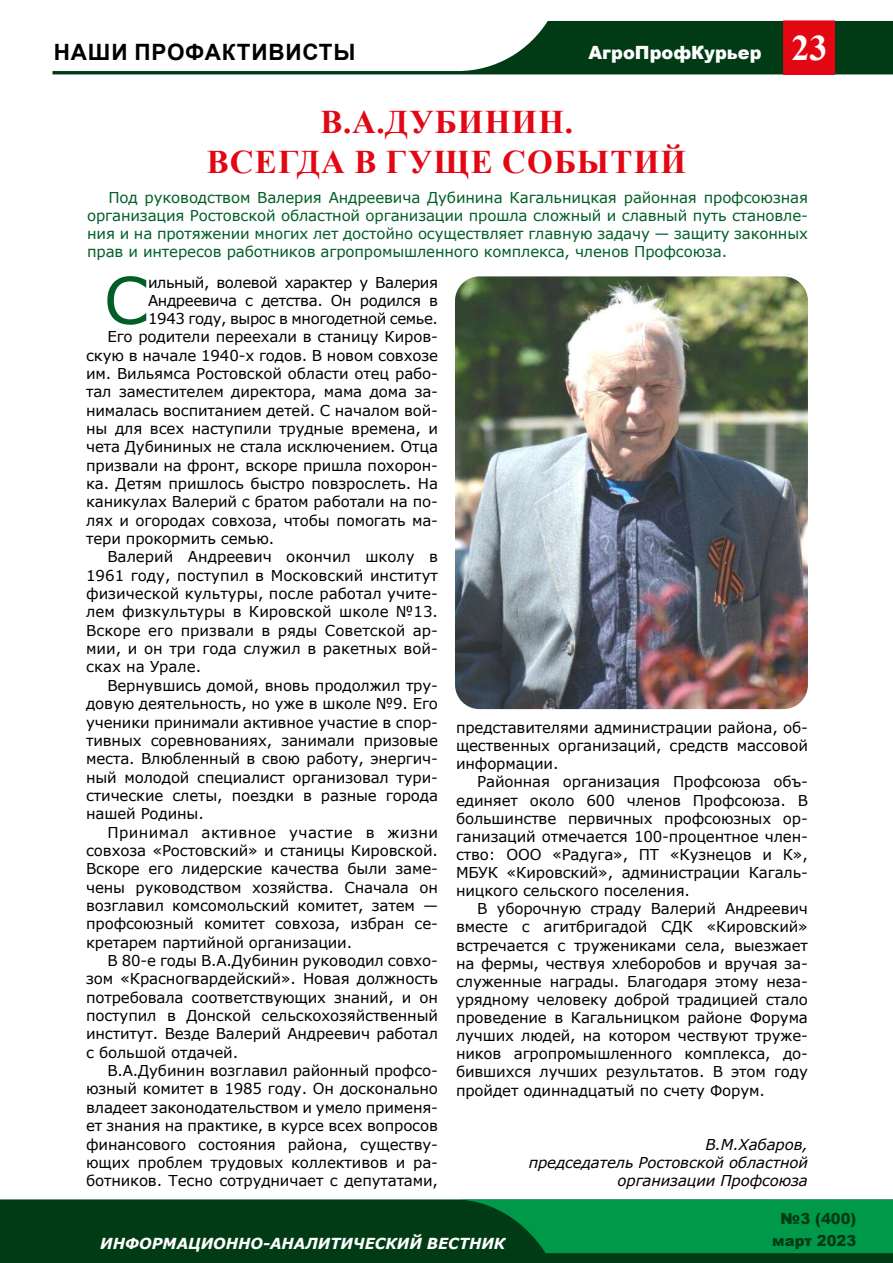
<style>
.page{position:relative;width:893px;height:1263px;background:#fff}
.page>*{position:absolute;margin:0;border:0;box-sizing:border-box;transform-origin:0 0}
.t1{font:64.5px "Verdana";color:#005f27}
.t2{font:700 36px "Times New Roman";color:#fff}
.t3{font:700 33px/39.6px "Times New Roman";letter-spacing:.035em;color:#e30613;text-align:center}
.t4{font:700 22.5px "Arial";letter-spacing:.035em;color:#000}
.t5{font:900 18.15px "Arial";color:#fff}
.t6{font:italic 700 15.15px "Verdana";color:#fff}
.t7{font:900 15.15px/21.5px "Arial";color:#003b15;text-align:center}
.t8{font:15px/18.1px "Verdana";letter-spacing:-.01em;color:#000;text-align:justify}
.t9{font:15px/18px "Verdana";letter-spacing:-.01em;color:#005f27;text-align:justify}
.t10{font:15px "Verdana";letter-spacing:-.03em;color:#000}
.t11{font:italic 15px/18.1px "Verdana";letter-spacing:-.01em;color:#000;text-align:right}
.t12{font:15px "Verdana";letter-spacing:.03em;color:#000}
</style>
<div class="page">
<svg style="left:53px;top:21px;width:840px;height:53px"></svg>
<div style="left:784px;top:21px;width:50px;height:53px;background:#e30613"></div>
<div style="left:783px;top:21px;width:52px;height:54px;border:1px solid #e30613"></div>
<div style="left:0;top:1199px;width:893px;height:64px;background:#003b15"></div>
<svg style="left:455px;top:1199px;width:438px;height:54px;background:#018b42"></svg>
<img style="left:455px;top:276px;width:353px;height:433px">
<h3 class="t4" style="left:54px;top:37px;width:303px">НАШИ ПРОФАКТИВИСТЫ</h3>
<h2 class="t2" style="left:791px;top:22px;width:37px">23</h2>
<p class="t5" style="left:588px;top:39px;width:175px">АгроПрофКурьер</p>
<h3 class="t3" style="left:207px;top:101px;width:481px">В.А.ДУБИНИН.<br>ВСЕГДА В ГУЩЕ СОБЫТИЙ</h3>
<p class="t9" style="left:87px;top:188px;width:722px;text-indent:21px">Под руководством Валерия Андреевича Дубинина Кагальницкая районная профсоюзная организация Ростовской областной организации прошла сложный и славный путь становле&shy;ния и на протяжении многих лет достойно осуществляет главную задачу — защиту законных прав и интересов работников агропромышленного комплекса, членов Профсоюза.</p>
<h1 class="t1" style="left:104px;top:256px;width:47px">С</h1>
<p class="t10" style="left:148px;top:272px;width:291px">ильный, волевой характер у Валерия</p>
<p class="t10" style="left:148px;top:290px;width:291px">Андреевича с детства. Он родился в</p>
<p class="t10" style="left:148px;top:308px;width:291px">1943 году, вырос в многодетной семье.</p>
<p class="t8" style="left:107px;top:328px;width:332px">Его родители переехали в станицу Киров-</p>
<p class="t8" style="left:86px;top:346px;width:353px">скую в начале 1940-х годов. В новом совхозе</p>
<p class="t8" style="left:86px;top:364px;width:353px">им. Вильямса Ростовской области отец рабо-</p>
<p class="t8" style="left:86px;top:383px;width:353px">тал заместителем директора, мама дома за-</p>
<p class="t8" style="left:86px;top:401px;width:353px">нималась воспитанием детей. С началом вой-</p>
<p class="t8" style="left:86px;top:419px;width:353px">ны для всех наступили трудные времена, и</p>
<p class="t8" style="left:86px;top:438px;width:353px">чета Дубининых не стала исключением. Отца</p>
<p class="t8" style="left:86px;top:456px;width:353px">призвали на фронт, вскоре пришла похорон-</p>
<p class="t8" style="left:86px;top:474px;width:353px">ка. Детям пришлось быстро повзрослеть. На</p>
<p class="t8" style="left:86px;top:493px;width:353px">каникулах Валерий с братом работали на по-</p>
<p class="t8" style="left:86px;top:511px;width:353px">лях и огородах совхоза, чтобы помогать ма-</p>
<p class="t8" style="left:86px;top:529px;width:190px">тери прокормить семью.</p>
<p class="t8" style="left:107px;top:548px;width:332px">Валерий Андреевич окончил школу в</p>
<p class="t8" style="left:86px;top:566px;width:353px">1961 году, поступил в Московский институт</p>
<p class="t8" style="left:86px;top:584px;width:353px">физической культуры, после работал учите-</p>
<p class="t8" style="left:86px;top:603px;width:353px">лем физкультуры в Кировской школе №13.</p>
<p class="t8" style="left:86px;top:621px;width:353px">Вскоре его призвали в ряды Советской ар-</p>
<p class="t8" style="left:86px;top:639px;width:353px">мии, и он три года служил в ракетных вой-</p>
<p class="t8" style="left:86px;top:658px;width:117px">сках на Урале.</p>
<p class="t8" style="left:107px;top:676px;width:332px">Вернувшись домой, вновь продолжил тру-</p>
<p class="t8" style="left:86px;top:694px;width:353px">довую деятельность, но уже в школе №9. Его</p>
<p class="t8" style="left:86px;top:713px;width:353px">ученики принимали активное участие в спор-</p>
<p class="t8" style="left:86px;top:731px;width:353px">тивных соревнованиях, занимали призовые</p>
<p class="t8" style="left:86px;top:749px;width:353px">места. Влюбленный в свою работу, энергич-</p>
<p class="t8" style="left:86px;top:768px;width:353px">ный молодой специалист организовал тури-</p>
<p class="t8" style="left:86px;top:786px;width:353px">стические слеты, поездки в разные города</p>
<p class="t8" style="left:86px;top:804px;width:119px">нашей Родины.</p>
<p class="t12" style="left:107px;top:822px;width:332px">Принимал активное участие в жизни</p>
<p class="t8" style="left:86px;top:841px;width:353px">совхоза «Ростовский» и станицы Кировской.</p>
<p class="t8" style="left:86px;top:860px;width:353px">Вскоре его лидерские качества были заме-</p>
<p class="t8" style="left:86px;top:878px;width:353px">чены руководством хозяйства. Сначала он</p>
<p class="t8" style="left:86px;top:896px;width:353px">возглавил комсомольский комитет, затем —</p>
<p class="t8" style="left:86px;top:915px;width:353px">профсоюзный комитет совхоза, избран се-</p>
<p class="t8" style="left:86px;top:933px;width:268px">кретарем партийной организации.</p>
<p class="t8" style="left:107px;top:951px;width:332px">В 80-е годы В.А.Дубинин руководил совхо-</p>
<p class="t8" style="left:86px;top:970px;width:353px">зом «Красногвардейский». Новая должность</p>
<p class="t8" style="left:86px;top:988px;width:353px">потребовала соответствующих знаний, и он</p>
<p class="t8" style="left:86px;top:1006px;width:353px">поступил в Донской сельскохозяйственный</p>
<p class="t8" style="left:86px;top:1025px;width:353px">институт. Везде Валерий Андреевич работал</p>
<p class="t8" style="left:86px;top:1043px;width:154px">с большой отдачей.</p>
<p class="t8" style="left:107px;top:1061px;width:332px">В.А.Дубинин возглавил районный профсо-</p>
<p class="t8" style="left:86px;top:1080px;width:353px">юзный комитет в 1985 году. Он досконально</p>
<p class="t8" style="left:86px;top:1098px;width:353px">владеет законодательством и умело применя-</p>
<p class="t8" style="left:86px;top:1116px;width:353px">ет знания на практике, в курсе всех вопросов</p>
<p class="t8" style="left:86px;top:1135px;width:353px">финансового состояния района, существу-</p>
<p class="t8" style="left:86px;top:1153px;width:353px">ющих проблем трудовых коллективов и ра-</p>
<p class="t8" style="left:86px;top:1171px;width:353px">ботников. Тесно сотрудничает с депутатами,</p>
<p class="t8" style="left:456px;top:718px;width:353px">представителями администрации района, об&shy;щественных организаций, средств массовой информации.</p>
<p class="t8" style="left:456px;top:773px;width:353px;text-indent:21px">Районная организация Профсоюза объ&shy;единяет около 600 членов Профсоюза. В большинстве первичных профсоюзных ор&shy;ганизаций отмечается 100-процентное член&shy;ство: ООО «Радуга», ПТ «Кузнецов и К», МБУК «Кировский», администрации Кагаль&shy;ницкого сельского поселения.</p>
<p class="t8" style="left:456px;top:900px;width:353px;text-indent:21px">В уборочную страду Валерий Андреевич вместе с агитбригадой СДК «Кировский» встречается с тружениками села, выезжает на фермы, чествуя хлеборобов и вручая за&shy;служенные награды. Благодаря этому неза&shy;урядному человеку доброй традицией стало проведение в Кагальницком районе Форума лучших людей, на котором чествуют труже&shy;ников агропромышленного комплекса, до&shy;бившихся лучших результатов. В этом году пройдет одиннадцатый по счету Форум.</p>
<p class="t11" style="left:529px;top:1135px;width:281px">В.М.Хабаров,<br>председатель Ростовской областной организации Профсоюза</p>
<p class="t6" style="left:100px;top:1233px;width:407px">ИНФОРМАЦИОННО-АНАЛИТИЧЕСКИЙ ВЕСТНИК</p>
<p class="t7" style="left:772px;top:1208px;width:86px">№3 (400) март 2023</p>
</div>
